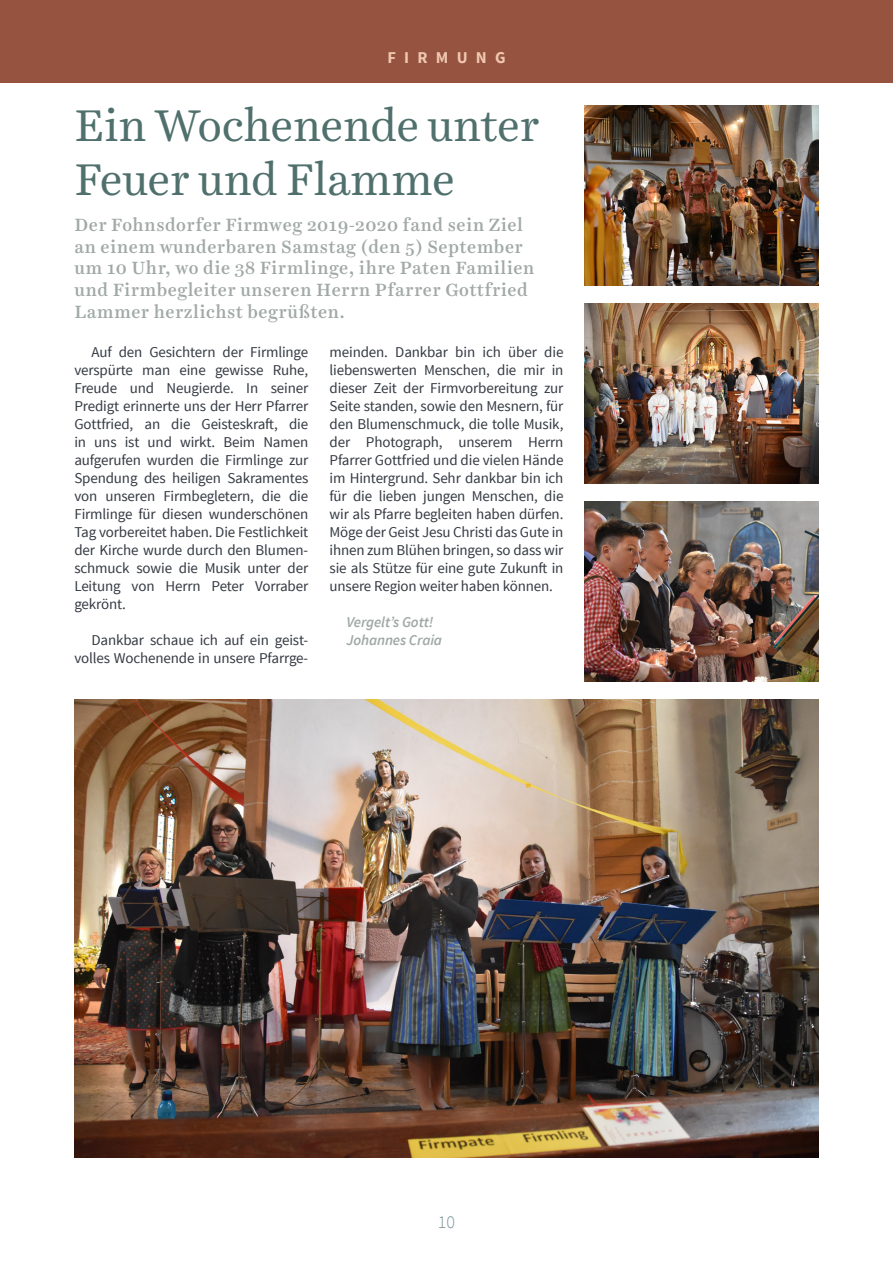
<style>
.page{position:relative;width:893px;height:1263px;background:#fff}
.page>*{position:absolute;margin:0;border:0;box-sizing:border-box;transform-origin:0 0}
.t1{font:45px/54px "Harriet Text";letter-spacing:-.01em;color:#4f706c}
.t2{font:500 18px/21.6px "Harriet Text";letter-spacing:.025em;color:#a0a9a6}
.t3{font:300 18px "Source Sans Pro";color:#7d9497}
.t4{font:700 16.5px "Source Sans Pro";letter-spacing:.5em;color:#f0c8b0}
.t5{font:15px/18px "Source Sans Pro";letter-spacing:-.01em;color:#343942;text-align:justify}
.t6{font:italic 600 15px/18px "Source Sans Pro";letter-spacing:-.01em;color:#a0a9a6}
</style>
<div class="page">
<div style="left:0;top:0;width:893px;height:83px;background:#965340"></div>
<img style="left:74px;top:699px;width:745px;height:459px">
<img style="left:585px;top:105px;width:234px;height:180px">
<img style="left:585px;top:303px;width:234px;height:180px">
<img style="left:585px;top:501px;width:234px;height:180px">
<p class="t4" style="left:387px;top:47px;width:120px">FIRMUNG</p>
<h1 class="t1" style="left:74px;top:98px;width:466px">Ein Wochenende unter<br>Feuer und Flamme</h1>
<p class="t2" style="left:74px;top:214px;width:462px">Der Fohnsdorfer Firmweg 2019-2020 fand sein Ziel an einem wunderbaren Samstag (den 5) September um 10 Uhr, wo die 38 Firmlinge, ihre Paten Familien und Firmbegleiter unseren Herrn Pfarrer Gottfried Lammer herzlichst begrüßten.</p>
<p class="t5" style="left:74px;top:344px;width:235px;text-indent:17px">Auf den Gesichtern der Firmlinge verspürte man eine gewisse Ruhe, Freude und Neugierde. In seiner Predigt erinnerte uns der Herr Pfarrer Gottfried, an die Geisteskraft, die in uns ist und wirkt. Beim Namen aufgerufen wurden die Firmlinge zur Spendung des heiligen Sakramentes von unseren Firmbegletern, die die Firmlinge für diesen wunderschönen Tag vorbereitet haben. Die Festlichkeit der Kirche wurde durch den Blumen&shy;schmuck sowie die Musik unter der Leitung von Herrn Peter Vorraber gekrönt.</p>
<p class="t5" style="left:74px;top:632px;width:235px;text-align:right">Dankbar schaue ich auf ein geist&shy;volles Wochenende in unsere Pfarrge-</p>
<p class="t5" style="left:330px;top:344px;width:235px">meinden. Dankbar bin ich über die liebenswerten Menschen, die mir in dieser Zeit der Firmvorbereitung zur Seite standen, sowie den Mesnern, für den Blumenschmuck, die tolle Musik, der Photograph, unserem Herrn Pfarrer Gottfried und die vielen Hände im Hintergrund. Sehr dankbar bin ich für die lieben jungen Menschen, die wir als Pfarre begleiten haben dürfen.<br>Möge der Geist Jesu Christi das Gute in ihnen zum Blühen bringen, so dass wir sie als Stütze für eine gute Zukunft in unsere Region weiter haben können.</p>
<p class="t6" style="left:347px;top:613px;width:97px">Vergelt’s Gott!<br>Johannes Craia</p>
<p class="t3" style="left:438px;top:1211px;width:19px">10</p>
</div>
